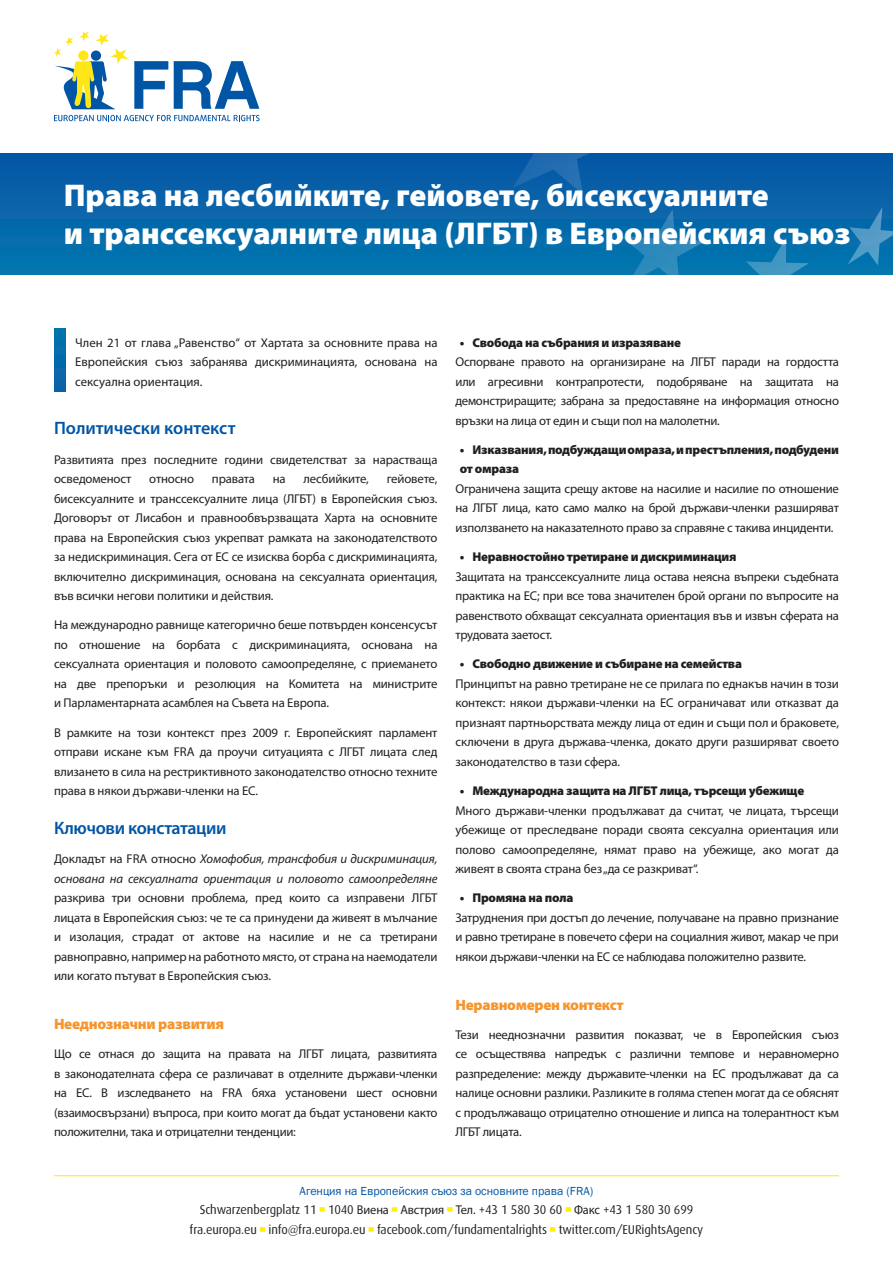
<style>
.page{position:relative;width:893px;height:1263px;background:#fff}
.page>*{position:absolute;margin:0;border:0;box-sizing:border-box;transform-origin:0 0}
.titre{font:900 31.5px/37.8px "Myriad Pro";color:#fff}
.sous-titre{font:600 18px "Myriad Pro";letter-spacing:-.005em;color:#0155a5}
.sous-titre2{font:900 15px "Myriad Pro";letter-spacing:-.02em;color:#f7952c}
.body{font:12.75px/19.5px "Myriad Pro";letter-spacing:-.015em;color:#231f20;text-align:justify}
.bullet{font:900 12.75px/19.5px "Myriad Pro";letter-spacing:-.02em;color:#231f20}
.body-2{font:12.75px/19.5px "Dax";letter-spacing:-.01em;color:#231f20;text-align:center}
.sous-titre-2{font:12px "Franklin Gothic";color:#0155a5}
.s1{font-style:italic}
.s2{font-family:"Arial";font-size:7.5px;color:#fff101}
.s3{font-family:"Myriad Pro"}
</style>
<div class="page">
<div style="left:54px;top:329px;width:12px;height:63px;background:#076aaa"></div>
<div style="left:0;top:153px;width:893px;height:122px;background:linear-gradient(to bottom,#0755a5,#0377af)"></div>
<svg style="left:174px;top:61px;width:85px;height:48px"></svg>
<svg style="left:54px;top:31px;width:114px;height:78px"></svg>
<svg style="left:54px;top:115px;width:206px;height:6px"></svg>
<svg style="left:847px;top:207px;width:46px;height:58px;background:#207cb4"></svg>
<svg style="left:746px;top:238px;width:63px;height:37px;background:#187db4"></svg>
<svg style="left:620px;top:209px;width:86px;height:66px;background:#1376b0"></svg>
<svg style="left:499px;top:153px;width:115px;height:41px;background:#0e60a9"></svg>
<hr style="left:54px;top:1175px;width:785px;height:1px;background:#ffe616">
<p class="titre" style="left:64px;top:177px;width:788px">Права на лесбийките, гейовете, бисексуалните<br>и транссексуалните лица (ЛГБТ) в Европейския съюз</p>
<p class="body" style="left:75px;top:332px;width:364px">Член 21 от глава „Равенство“ от Хартата за основните права на Европейския съюз забранява дискриминацията, основана на сексуална ориентация.</p>
<p class="sous-titre" style="left:54px;top:417px;width:183px">Политически контекст</p>
<p class="body" style="left:54px;top:449px;width:385px">Развитията през последните години свидетелстват за нарастваща осведоменост</p>
<p class="body" style="left:149px;top:469px;width:46px">относно</p>
<p class="body" style="left:212px;top:469px;width:45px">правата</p>
<p class="body" style="left:273px;top:469px;width:14px">на</p>
<p class="body" style="left:304px;top:469px;width:67px">лесбийките,</p>
<p class="body" style="left:54px;top:469px;width:385px;text-indent:333px">гейовете, бисексуалните и транссексуалните лица (ЛГБТ) в Европейския съюз.<br>Договорът от Лисабон и правнообвързващата Харта на основните права на Европейския съюз укрепват рамката на законодателството за недискриминация. Сега от ЕС се изисква борба с дискриминацията, включително дискриминация, основана на сексуалната ориентация, във всички негови политики и действия.</p>
<p class="body" style="left:54px;top:615px;width:385px">На международно равнище категорично беше потвърден консенсусът по отношение на борбата с дискриминацията, основана на сексуалната ориентация и половото самоопределяне, с приемането на две препоръки и резолюция на Комитета на министрите и Парламентарната асамблея на Съвета на Европа.</p>
<p class="body" style="left:54px;top:722px;width:385px">В рамките на този контекст през 2009 г. Европейският парламент отправи искане към FRA да проучи ситуацията с ЛГБТ лицата след влизането в сила на рестриктивното законодателство относно техните права в някои държави‑членки на ЕС.</p>
<p class="sous-titre" style="left:54px;top:817px;width:174px">Ключови констатации</p>
<p class="body" style="left:54px;top:849px;width:385px">Докладът на FRA относно <span class="s1">Хомофобия, трансфобия и дискриминация, основана на сексуалната ориентация и половото самоопределяне </span>разкрива три основни проблема, пред които са изправени ЛГБТ лицата в Европейския съюз: че те са принудени да живеят в мълчание и изолация, страдат от актове на насилие и не са третирани равноправно, например на работното място, от страна на наемодатели или когато пътуват в Европейския съюз.</p>
<p class="sous-titre2" style="left:54px;top:1015px;width:172px">Нееднозначни развития</p>
<p class="body" style="left:54px;top:1044px;width:385px">Що се отнася до защита на правата на ЛГБТ лицата, развитията в законодателната сфера се различават в отделните държави‑членки на ЕС. В изследването на FRA бяха установени шест основни (взаимосвързани) въпроса, при които могат да бъдат установени както положителни, така и отрицателни тенденции:</p>
<p class="bullet" style="left:460px;top:333px;width:223px">• Свобода на събрания и изразяване</p>
<p class="body" style="left:455px;top:352px;width:385px">Оспорване правото на организиране на ЛГБТ паради на гордостта или агресивни контрапротести, подобряване на защитата на демонстриращите; забрана за предоставяне на информация относно връзки на лица от един и същи пол на малолетни.</p>
<p class="bullet" style="left:460px;top:440px;width:381px">• Изказвания, подбуждащи омраза, ипрестъпления, подбудени от омраза</p>
<p class="body" style="left:455px;top:479px;width:385px">Ограничена защита срещу актове на насилие и насилие по отношение на ЛГБТ лица, като само малко на брой държави‑членки разширяват използването на наказателното право за справяне с такива инциденти.</p>
<p class="bullet" style="left:460px;top:547px;width:278px">• Неравностойно третиране и дискриминация</p>
<p class="body" style="left:455px;top:566px;width:385px">Защитата на транссексуалните лица остава неясна въпреки съдебната практика на ЕС; при все това значителен брой органи по въпросите на равенството обхващат сексуалната ориентация във и извън сферата на трудовата заетост.</p>
<p class="bullet" style="left:460px;top:654px;width:284px">• Свободно движение и събиране на семейства</p>
<p class="body" style="left:455px;top:674px;width:385px">Принципът на равно третиране не се прилага по еднакъв начин в този контекст: някои държави‑членки на ЕС ограничават или отказват да признаят партньорствата между лица от един и същи пол и браковете, сключени в друга държава‑членка, докато други разширяват своето законодателство в тази сфера.</p>
<p class="bullet" style="left:460px;top:781px;width:346px">• Международна защита на ЛГБТ лица, търсещи убежище</p>
<p class="body" style="left:455px;top:800px;width:385px">Много държави‑членки продължават да считат, че лицата, търсещи убежище от преследване поради своята сексуална ориентация или полово самоопределяне, нямат право на убежище, ако могат да живеят в своята страна без „да се разкриват“.</p>
<p class="bullet" style="left:460px;top:888px;width:115px">• Промяна на пола</p>
<p class="body" style="left:455px;top:908px;width:385px">Затруднения при достъп до лечение, получаване на правно признание и равно третиране в повечето сфери на социалния живот, макар че при някои държави‑членки на ЕС се наблюдава положително развите.</p>
<p class="sous-titre2" style="left:455px;top:996px;width:170px">Неравномерен контекст</p>
<p class="body" style="left:455px;top:1025px;width:385px">Тези нееднозначни развития показват, че в Европейския съюз се осъществява напредък с различни темпове и неравномерно разпределение: между държавите‑членки на ЕС продължават да са налице основни разлики. Разликите в голяма степен могат да се обяснят с продължаващо отрицателно отношение и липса на толерантност към ЛГБТ лицата.</p>
<p class="sous-titre-2" style="left:300px;top:1183px;width:295px">Агенция на Европейския съюз за основните права (FRA)</p>
<p class="body-2" style="left:190px;top:1200px;width:515px">Schwarzenbergplatz 11 <span class="s2">▀</span> 1040 <span class="s3">Виена</span> <span class="s2">▀</span> <span class="s3">Австрия</span> <span class="s2">▀</span> <span class="s3">Тел.</span> +43 1 580 30 60 <span class="s2">▀</span> <span class="s3">Факс</span> +43 1 580 30 699 fra.europa.eu <span class="s2">▀</span> info@fra.europa.eu <span class="s2">▀</span> facebook.com/fundamentalrights <span class="s2">▀</span> twitter.com/EURightsAgency</p>
</div>
